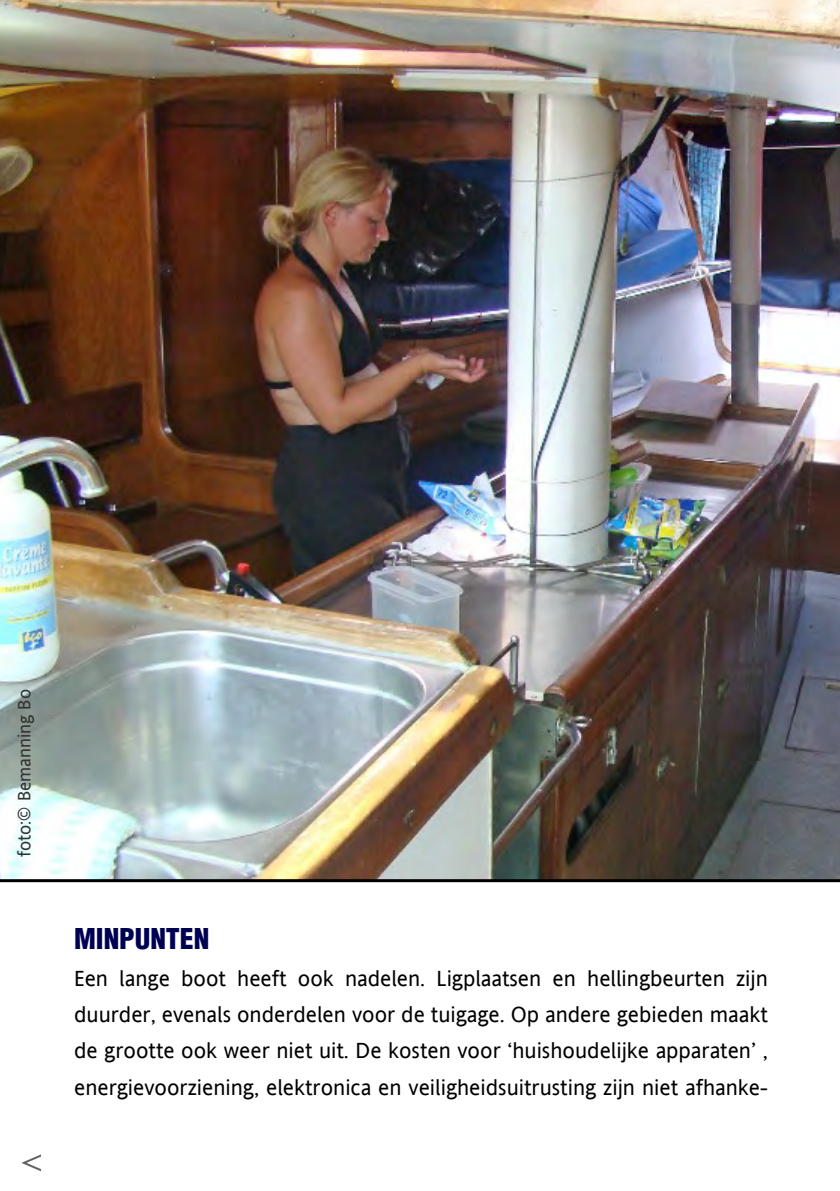
<style>
.page{position:relative;width:840px;height:1191px;background:#fff}
.page>*{position:absolute;margin:0;border:0;box-sizing:border-box;transform-origin:0 0}
.t1{font:900 condensed 28px "Helvetica LT Std";color:#000053}
.t2{font:22px/36.2px "Andale Sans";color:#000;text-align:justify}
.t3{font:18px "Andale Sans";color:#323232}
</style>
<div class="page">
<img style="left:0;top:0;width:839px;height:882px">
<svg style="left:21px;top:1155px;width:19px;height:16px"></svg>
<p class="t3" style="left:17px;top:857px;width:170px;rotate:-90deg">foto:© Bemanning Bo</p>
<p class="t1" style="left:74px;top:929px;width:137px">MINPUNTEN</p>
<p class="t2" style="left:74px;top:962px;width:695px">Een lange boot heeft ook nadelen. Ligplaatsen en hellingbeurten zijn duurder, evenals onderdelen voor de tuigage. Op andere gebieden maakt de grootte ook weer niet uit. De kosten voor ‘huishoudelijke apparaten’ , energievoorziening, elektronica en veiligheidsuitrusting zijn niet afhanke-</p>
</div>
